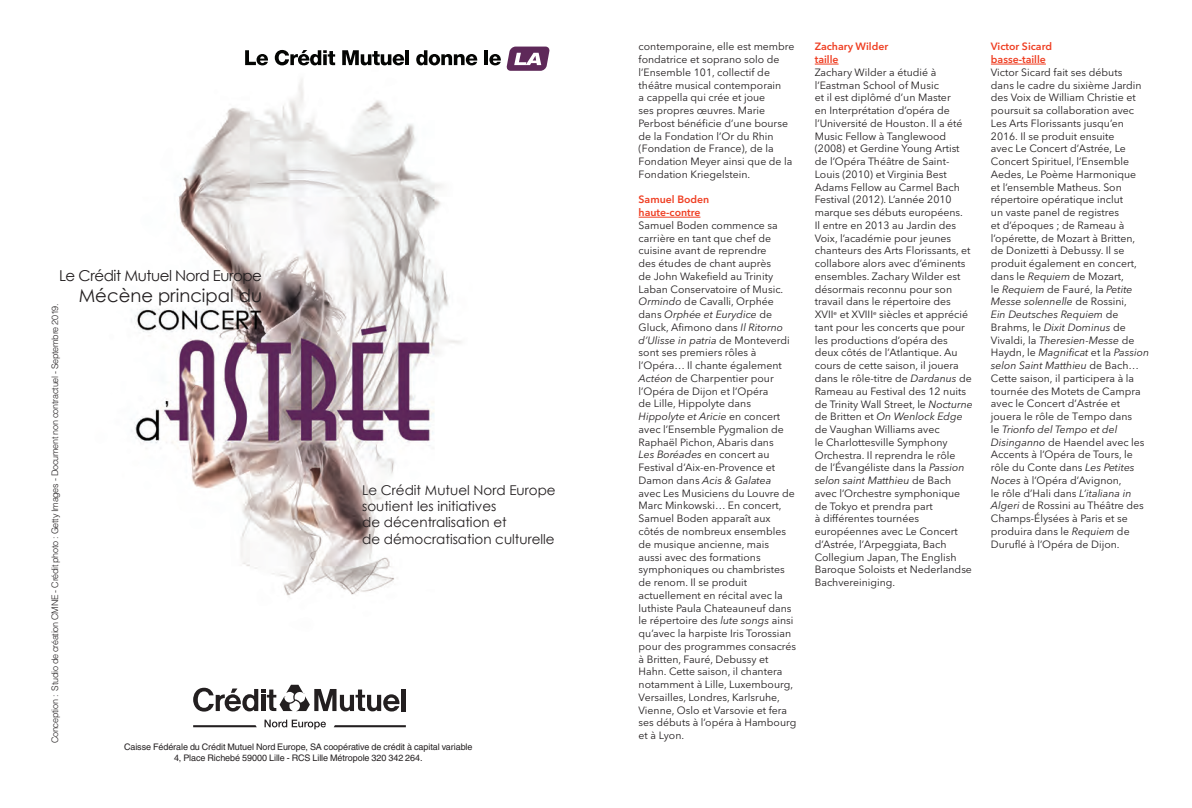
<style>
.page{position:relative;width:1192px;height:808px;background:#fff}
.page>*{position:absolute;margin:0;border:0;box-sizing:border-box;transform-origin:0 0}
.t1{font:18px "Century Gothic";color:#231f20}
.t2{font:15px "Century Gothic";letter-spacing:-.03em;color:#231f20}
.t3{font:13.5px/16.2px "Century Gothic";color:#231f20}
.t4{font:10.5px/12.8px "Avenir Next LT Pro";color:#231f20}
.t5{font:600 10.5px/12.8px "Avenir Next LT Pro";color:#ef3e22}
.t6{font:9px/10.8px "Helvetica LT";letter-spacing:-.01em;color:#231f20;text-align:center}
.t7{font:300 9px "Helvetica LT Std";letter-spacing:-.03em;color:#231f20}
.s1{font-style:italic}
</style>
<div class="page">
<hr style="left:638px;top:217px;width:62px;height:1px;background:#ef3e22">
<svg style="left:814px;top:64px;width:24px;height:1px"></svg>
<hr style="left:990px;top:64px;width:55px;height:1px;background:#ef3e22">
<img style="left:131px;top:46px;width:400px;height:550px">
<hr style="left:402px;top:688px;width:4px;height:23px;background:#231f20">
<svg style="left:264px;top:719px;width:62px;height:10px"></svg>
<svg style="left:193px;top:684px;width:206px;height:27px"></svg>
<svg style="left:193px;top:725px;width:64px;height:2px"></svg>
<svg style="left:334px;top:725px;width:72px;height:2px"></svg>
<svg style="left:245px;top:50px;width:23px;height:15px"></svg>
<svg style="left:275px;top:50px;width:60px;height:15px"></svg>
<svg style="left:342px;top:50px;width:62px;height:15px"></svg>
<hr style="left:405px;top:50px;width:4px;height:15px;background:#040503">
<svg style="left:416px;top:50px;width:61px;height:15px"></svg>
<hr style="left:484px;top:50px;width:4px;height:15px;background:#040503">
<svg style="left:489px;top:54px;width:12px;height:11px"></svg>
<svg style="left:507px;top:47px;width:42px;height:24px"></svg>
<h2 class="t2" style="left:59px;top:266px;width:204px">Le Crédit Mutuel Nord Europe</h2>
<h1 class="t1" style="left:79px;top:285px;width:185px">Mécène principal du</h1>
<p class="t7" style="left:49px;top:743px;width:441px;rotate:-90deg">Conception : Studio de création CMNE - Crédit photo : Getty Images - Document non contractuel - Septembre 2019.</p>
<p class="t3" style="left:362px;top:481px;width:195px">Le Crédit Mutuel Nord Europe soutient les initiatives<br>de décentralisation et<br>de démocratisation culturelle</p>
<p class="t6" style="left:124px;top:741px;width:350px">Caisse Fédérale du Crédit Mutuel Nord Europe, SA coopérative de crédit à capital variable<br>4, Place Richebé 59000 Lille - RCS Lille Métropole 320 342 264.</p>
<p class="t4" style="left:638px;top:40px;width:157px">contemporaine, elle est membre fondatrice et soprano solo de l’Ensemble 101, collectif de théâtre musical contemporain<br>a cappella qui crée et joue<br>ses propres œuvres. Marie<br>Perbost bénéficie d’une bourse de la Fondation l’Or du Rhin (Fondation de France), de la<br>Fondation Meyer ainsi que de la<br>Fondation Kriegelstein.</p>
<p class="t5" style="left:638px;top:193px;width:72px">Samuel Boden haute-contre</p>
<p class="t4" style="left:638px;top:219px;width:159px">Samuel Boden commence sa carrière en tant que chef de cuisine avant de reprendre<br>des études de chant auprès<br>de John Wakefield au Trinity<br>Laban Conservatoire of Music.<br><span class="s1">Ormindo</span> de Cavalli, Orphée dans <span class="s1">Orphée et Eurydice</span> de<br>Gluck, Afimono dans <span class="s1">Il Ritorno d’Ulisse in patria</span> de Monteverdi sont ses premiers rôles à l’Opéra… Il chante également<br><span class="s1">Actéon</span> de Charpentier pour l’Opéra de Dijon et l’Opéra<br>de Lille, Hippolyte dans<br><span class="s1">Hippolyte et Aricie</span> en concert avec l’Ensemble Pygmalion de<br>Raphaël Pichon, Abaris dans<br><span class="s1">Les Boréades</span> en concert au<br>Festival d’Aix-en-Provence et<br>Damon dans <span class="s1">Acis &amp; Galatea<br></span>avec Les Musiciens du Louvre de<br>Marc Minkowski… En concert,<br>Samuel Boden apparaît aux côtés de nombreux ensembles de musique ancienne, mais<br>aussi avec des formations symphoniques ou chambristes de renom. Il se produit actuellement en récital avec la luthiste Paula Chateauneuf dans le répertoire des <span class="s1">lute songs</span> ainsi qu’avec la harpiste Iris Torossian pour des programmes consacrés à Britten, Fauré, Debussy et<br>Hahn. Cette saison, il chantera notamment à Lille, Luxembourg,<br>Versailles, Londres, Karlsruhe,<br>Vienne, Oslo et Varsovie et fera ses débuts à l’opéra à Hambourg et à Lyon.</p>
<p class="t5" style="left:814px;top:40px;width:75px">Zachary Wilder taille</p>
<p class="t4" style="left:814px;top:66px;width:160px">Zachary Wilder a étudié à l’Eastman School of Music<br>et il est diplômé d’un Master<br>en Interprétation d’opéra de l’Université de Houston. Il a été<br>Music Fellow à Tanglewood (2008) et Gerdine Young Artist de l’Opéra Théâtre de Saint-<br>Louis (2010) et Virginia Best<br>Adams Fellow au Carmel Bach<br>Festival (2012). L’année 2010 marque ses débuts européens.<br>Il entre en 2013 au Jardin des<br>Voix, l’académie pour jeunes chanteurs des Arts Florissants, et collabore alors avec d’éminents ensembles. Zachary Wilder est désormais reconnu pour son travail dans le répertoire des<br>XVII<sup>e</sup> et XVIII<sup>e</sup> siècles et apprécié tant pour les concerts que pour les productions d’opéra des deux côtés de l’Atlantique. Au cours de cette saison, il jouera dans le rôle-titre de <span class="s1">Dardanus</span> de<br>Rameau au Festival des 12 nuits de Trinity Wall Street, le <span class="s1">Nocturne </span>de Britten et <span class="s1">On Wenlock Edge </span>de Vaughan Williams avec<br>le Charlottesville Symphony<br>Orchestra. Il reprendra le rôle<br>de l’Évangéliste dans la <span class="s1">Passion selon saint Matthieu</span> de Bach avec l’Orchestre symphonique de Tokyo et prendra part<br>à différentes tournées européennes avec Le Concert d’Astrée, l’Arpeggiata, Bach<br>Collegium Japan, The English<br>Baroque Soloists et Nederlandse<br>Bachvereiniging.</p>
<p class="t5" style="left:990px;top:40px;width:63px">Victor Sicard basse-taille</p>
<p class="t4" style="left:990px;top:66px;width:160px">Victor Sicard fait ses débuts<br>dans le cadre du sixième Jardin des Voix de William Christie et poursuit sa collaboration avec<br>Les Arts Florissants jusqu’en<br>2016. Il se produit ensuite<br>avec Le Concert d’Astrée, Le<br>Concert Spirituel, l’Ensemble<br>Aedes, Le Poème Harmonique<br>et l’ensemble Matheus. Son répertoire opératique inclut<br>un vaste panel de registres<br>et d’époques ; de Rameau à l’opérette, de Mozart à Britten, de Donizetti à Debussy. Il se produit également en concert, dans le <span class="s1">Requiem</span> de Mozart,<br>le <span class="s1">Requiem</span> de Fauré, la <span class="s1">Petite<br>Messe solennelle</span> de Rossini,<br><span class="s1">Ein Deutsches Requiem</span> de<br>Brahms, le <span class="s1">Dixit Dominus</span> de<br>Vivaldi, la <span class="s1">Theresien-Messe</span> de<br>Haydn, le <span class="s1">Magnificat</span> et la <span class="s1">Passion selon Saint Matthieu</span> de Bach…<br>Cette saison, il participera à la tournée des Motets de Campra avec le Concert d’Astrée et jouera le rôle de Tempo dans<br>le <span class="s1">Trionfo del Tempo et del<br>Disinganno</span> de Haendel avec les<br>Accents à l’Opéra de Tours, le rôle du Conte dans <span class="s1">Les Petites<br>Noces</span> à l’Opéra d’Avignon,<br>le rôle d’Hali dans <span class="s1">L’italiana in<br>Algeri</span> de Rossini au Théâtre des<br>Champs-Élysées à Paris et se produira dans le <span class="s1">Requiem</span> de<br>Duruflé à l’Opéra de Dijon.</p>
</div>
